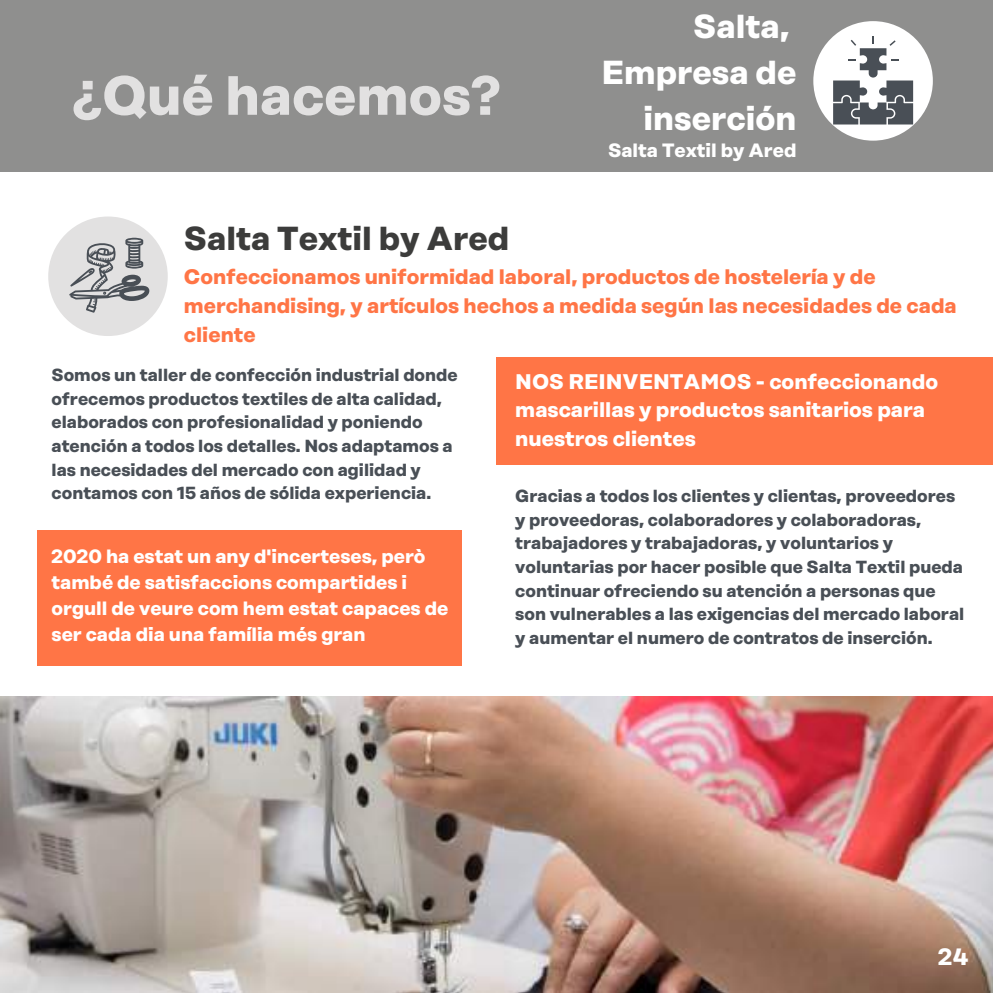
<style>
.page{position:relative;width:993px;height:993px;background:#fff}
.page>*{position:absolute;margin:0;border:0;box-sizing:border-box;transform-origin:0 0}
.t1{font:700 55.12px "Rational Display";color:#e2e1e1}
.t2{font:700 33.25px/45.9px "Rational Display";color:#fff;text-align:right}
.t3{font:700 33.25px "Rational Display";color:#3c3c3b}
.t4{font:700 23.62px "Rational Display";color:#fff}
.t5{font:700 21.18px/28.9px "Rational Display";color:#fff}
.t6{font:700 21px/28.9px "Rational Display";color:#ff7546}
.t7{font:700 19.25px/26.2px "Rational Display";color:#fff}
.t8{font:700 17.5px/23.6px "Rational Display";color:#494f56}
</style>
<div class="page">
<div style="left:48px;top:216px;width:120px;height:120px;background:#e2e1e1;border-radius:50%"></div>
<svg style="left:69px;top:238px;width:80px;height:74px"></svg>
<img style="left:0;top:696px;width:992px;height:296px">
<div style="left:38px;top:530px;width:424px;height:135px;background:#ff7546"></div>
<div style="left:496px;top:357px;width:496px;height:108px;background:#ff7546"></div>
<div style="left:0;top:0;width:992px;height:172px;background:#8f8f8e"></div>
<div style="left:813px;top:21px;width:119px;height:120px;background:#fff;border-radius:50%"></div>
<svg style="left:833px;top:36px;width:79px;height:88px"></svg>
<h1 class="t1" style="left:72px;top:68px;width:431px">¿Qué hacemos?</h1>
<h2 class="t2" style="left:601px;top:5px;width:196px">Salta,<br>Empresa de inserción</h2>
<p class="t7" style="left:608px;top:138px;width:190px">Salta Textil by Ared</p>
<h2 class="t3" style="left:184px;top:221px;width:327px">Salta Textil by Ared</h2>
<p class="t6" style="left:184px;top:263px;width:774px">Confeccionamos uniformidad laboral, productos de hostelería y de merchandising, y artículos hechos a medida según las necesidades de cada cliente</p>
<p class="t8" style="left:52px;top:364px;width:407px">Somos un taller de confección industrial donde ofrecemos productos textiles de alta calidad, elaborados con profesionalidad y poniendo atención a todos los detalles. Nos adaptamos a las necesidades del mercado con agilidad y contamos con 15 años de sólida experiencia.</p>
<p class="t7" style="left:52px;top:543px;width:398px">2020 ha estat un any d'incerteses, però també de satisfaccions compartides i orgull de veure com hem estat capaces de ser cada dia una família més gran</p>
<p class="t5" style="left:515px;top:368px;width:424px">NOS REINVENTAMOS - confeccionando mascarillas y productos sanitarios para nuestros clientes</p>
<p class="t8" style="left:515px;top:485px;width:450px">Gracias a todos los clientes y clientas, proveedores y proveedoras, colaboradores y colaboradoras, trabajadores y trabajadoras, y voluntarios y voluntarias por hacer posible que Salta Textil pueda continuar ofreciendo su atención a personas que son vulnerables a las exigencias del mercado laboral y aumentar el numero de contratos de inserción.</p>
<h3 class="t4" style="left:937px;top:944px;width:32px">24</h3>
</div>
